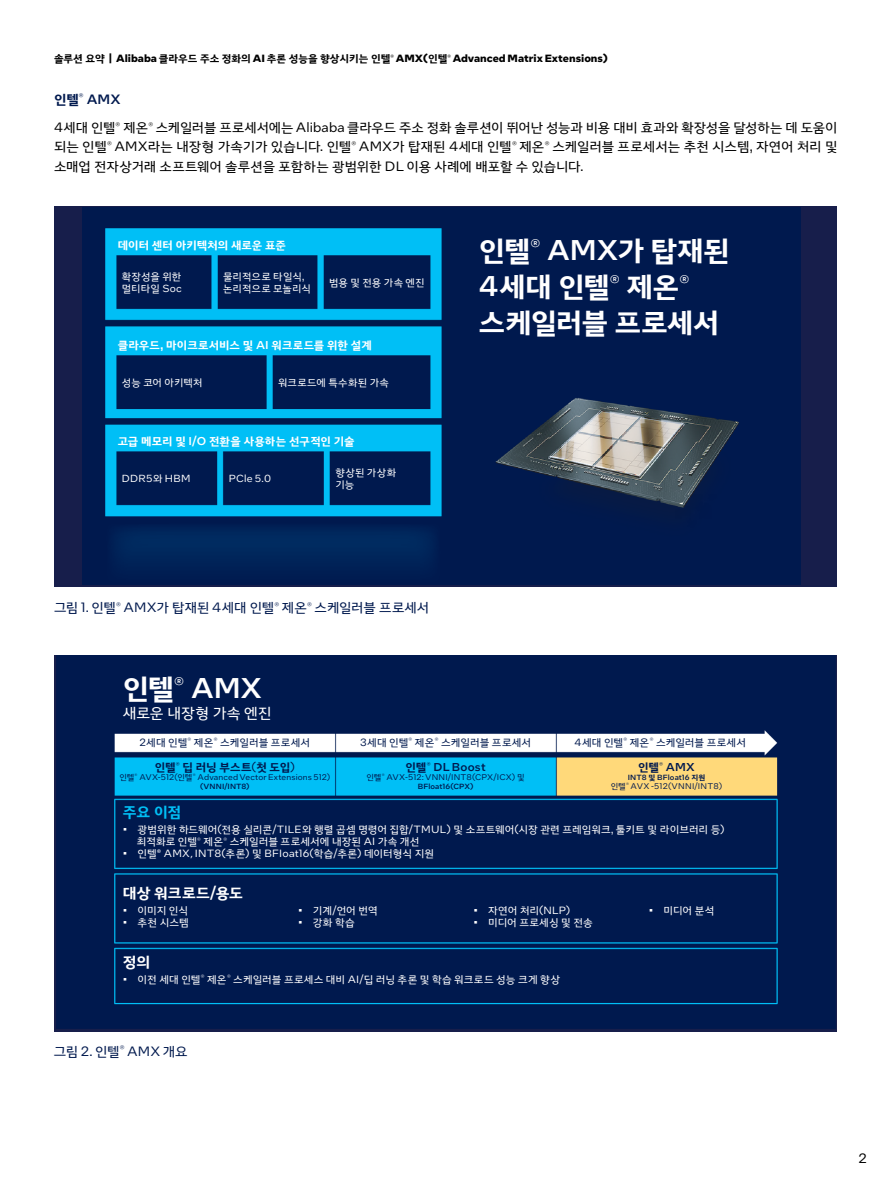
<style>
.page{position:relative;width:891px;height:1188px;background:#fff}
.page>*{position:absolute;margin:0;border:0;box-sizing:border-box;transform-origin:0 0}
.t1{font:700 28.5px/36px "Intel Clear Kor";letter-spacing:-.01em;color:#fff}
.t2{font:500 28.5px "Intel One Text";color:#fff}
.t3{font:700 15px "Intel Clear Kor";letter-spacing:.005em;color:#fff}
.t4{font:15px "Intel Clear Kor";letter-spacing:-.005em;color:#fff}
.t5{font:700 15px "Intel Clear Kor";color:#00bff6}
.t6{font:13.5px/19.5px "Intel Clear Kor";letter-spacing:-.01em;color:#000;text-align:justify}
.t7{font:13.5px "Intel Clear Kor";letter-spacing:-.005em;color:#00194e}
.t8{font:500 13.5px "Intel One Text";color:#00194e}
.t9{font:13.5px "Intel One Text";color:#000}
.t10{font:700 11.4px "Intel Clear Kor";letter-spacing:.005em;color:#fff}
.t11{font:500 11.4px "Intel One Text";letter-spacing:.02em;color:#00194e}
.t12{font:700 11.4px "Intel Clear Kor";letter-spacing:-.015em;color:#00194e}
.t13{font:10.5px/12px "Intel Clear Kor";color:#fff}
.t14{font:700 10.5px "Intel One Text";color:#000}
.t15{font:10.5px "Intel Clear Kor";letter-spacing:.01em;color:#00194e}
.t16{font:10.5px "Intel One Text";letter-spacing:.02em;color:#fff}
.t17{font:10.2px/12px "Intel Clear Kor";letter-spacing:.005em;color:#fff}
.t18{font:10.2px "Intel One Text";letter-spacing:.025em;color:#fff}
.t19{font:10.2px "Intel Clear Kor";letter-spacing:.025em;color:#fff}
.t20{font:8.25px "Intel One Text";letter-spacing:.015em;color:#00194e}
.t21{font:500 7.5px "Intel One Text";letter-spacing:.015em;color:#00194e}
.s1{font-family:"Intel Clear Kor"}
.s2{font-family:"Intel Clear Kor";font-weight:700}
.s3{font-family:"Intel One Text"}
.s4{font-family:"Intel One Text";font-weight:500}
.s5{font-family:"Intel One Text";font-weight:400}
</style>
<div class="page">
<img style="left:56px;top:655px;width:779px;height:373px">
<div style="left:54px;top:206px;width:783px;height:380px;background:#171e4b"></div>
<img style="left:82px;top:208px;width:719px;height:377px">
<p class="t14" style="left:54px;top:51px;width:555px"><span class="s1">솔루션 요약</span> | Alibaba <span class="s1">클라우드 주소 정화의</span> AI <span class="s1">추론 성능을 향상시키는 인텔</span><sup>®</sup> AMX(<span class="s1">인텔</span><sup>®</sup> Advanced Matrix Extensions)</p>
<p class="t8" style="left:54px;top:90px;width:68px"><span class="s2">인텔</span><sup>®</sup> AMX</p>
<p class="t6" style="left:54px;top:117px;width:785px"><span class="s3">4</span>세대 인텔<sup>®</sup> 제온<sup>®</sup> 스케일러블 프로세서에는 <span class="s3">Alibaba</span> 클라우드 주소 정화 솔루션이 뛰어난 성능과 비용 대비 효과와 확장성을 달성하는 데 도움이 되는 인텔<sup>®</sup> <span class="s3">AMX</span>라는 내장형 가속기가 있습니다. 인텔<sup>®</sup> <span class="s3">AMX</span>가 탑재된 <span class="s3">4</span>세대 인텔<sup>®</sup> 제온<sup>®</sup> 스케일러블 프로세서는 추천 시스템, 자연어 처리 및 소매업 전자상거래 소프트웨어 솔루션을 포함하는 광범위한 <span class="s3">DL</span> 이용 사례에 배포할 수 있습니다.</p>
<p class="t10" style="left:118px;top:238px;width:170px">데이터 센터 아키텍처의 새로운 표준</p>
<h1 class="t1" style="left:479px;top:232px;width:252px">인텔<sup>®</sup> <span class="s4">AMX</span>가 탑재된<br><span class="s4">4</span>세대 인텔<sup>®</sup> 제온<sup>® </sup>스케일러블 프로세서</h1>
<p class="t10" style="left:118px;top:338px;width:256px">클라우드, 마이크로서비스 및 <span class="s4">AI</span> 워크로드를 위한 설계</p>
<p class="t17" style="left:122px;top:270px;width:62px">확장성을 위한 멀티타일 <span class="s3">Soc</span></p>
<p class="t17" style="left:223px;top:270px;width:89px">물리적으로 타일식, 논리적으로 모놀리식</p>
<p class="t17" style="left:329px;top:276px;width:97px">범용 및 전용 가속 엔진</p>
<p class="t17" style="left:122px;top:376px;width:82px">성능 코어 아키텍처</p>
<p class="t19" style="left:278px;top:376px;width:112px">워크로드에 특수화된 가속</p>
<p class="t10" style="left:118px;top:434px;width:238px">고급 메모리 및 <span class="s4">I/O</span> 전환을 사용하는 선구적인 기술</p>
<p class="t18" style="left:122px;top:472px;width:70px">DDR5<span class="s1">와</span> HBM</p>
<p class="t18" style="left:229px;top:472px;width:44px">PCle 5.0</p>
<p class="t17" style="left:336px;top:466px;width:62px">향상된 가상화 기능</p>
<p class="t7" style="left:54px;top:600px;width:377px">그림 <span class="s3">1.</span> 인텔<sup>®</sup> <span class="s3">AMX</span>가 탑재된 <span class="s3">4</span>세대 인텔<sup>®</sup> 제온<sup>®</sup> 스케일러블 프로세서</p>
<h1 class="t2" style="left:123px;top:669px;width:141px"><span class="s2">인텔</span><sup>®</sup> AMX</h1>
<h2 class="t4" style="left:123px;top:704px;width:150px">새로운 내장형 가속 엔진</h2>
<p class="t15" style="left:140px;top:736px;width:172px"><span class="s3">2</span>세대 인텔<sup>®</sup> 제온<sup>®</sup> 스케일러블 프로세서</p>
<p class="t12" style="left:155px;top:760px;width:142px">인텔<sup>®</sup> 딥 러닝 부스트<span class="s5">(</span>첫 도입<span class="s5">)</span></p>
<p class="t20" style="left:119px;top:772px;width:212px"><span class="s1">인텔</span><sup>®</sup> AVX-512(<span class="s1">인텔</span><sup>®</sup> Advanced Vector Extensions 512)</p>
<p class="t21" style="left:200px;top:781px;width:51px">(VNNI/INT8)</p>
<h2 class="t5" style="left:123px;top:803px;width:60px">주요 이점</h2>
<p class="t15" style="left:360px;top:736px;width:173px"><span class="s3">3</span>세대 인텔<sup>®</sup> 제온<sup>®</sup> 스케일러블 프로세서</p>
<p class="t15" style="left:575px;top:736px;width:173px"><span class="s3">4</span>세대 인텔<sup>®</sup> 제온<sup>®</sup> 스케일러블 프로세서</p>
<p class="t11" style="left:406px;top:759px;width:82px"><span class="s2">인텔</span><sup>®</sup> DL Boost</p>
<p class="t20" style="left:367px;top:772px;width:160px"><span class="s1">인텔</span><sup>®</sup> AVX-512: VNNI/INT8(CPX/ICX) <span class="s1">및</span></p>
<p class="t21" style="left:418px;top:781px;width:57px">BFloat16(CPX)</p>
<p class="t11" style="left:638px;top:759px;width:58px"><span class="s2">인텔</span><sup>®</sup> AMX</p>
<p class="t21" style="left:628px;top:772px;width:79px">INT8 <span class="s2">및</span> BFloat16 <span class="s2">지원</span></p>
<p class="t20" style="left:611px;top:781px;width:113px"><span class="s1">인텔</span><sup>®</sup> AVX -512(VNNI/INT8)</p>
<p class="t13" style="left:137px;top:823px;width:589px;text-indent:-14px"><span class="s3">•</span> 광범위한 하드웨어<span class="s3">(</span>전용 실리콘<span class="s3">/TILE</span>와 행렬 곱셈 명령어 집합<span class="s3">/TMUL)</span> 및 소프트웨어<span class="s3">(</span>시장 관련 프레임워크, 툴키트 및 라이브러리 등<span class="s3">) </span>최적화로 인텔<sup>®</sup> 제온<sup>®</sup> 스케일러블 프로세서에 내장된 <span class="s3">AI</span> 가속 개선</p>
<p class="t16" style="left:123px;top:846px;width:313px">• <span class="s1">인텔®</span> AMX, INT8(<span class="s1">추론</span>) <span class="s1">및</span> BFIoat16(<span class="s1">학습</span>/<span class="s1">추론</span>) <span class="s1">데이터형식 지원</span></p>
<h2 class="t3" style="left:123px;top:883px;width:122px">대상 워크로드<span class="s4">/</span>용도</h2>
<p class="t13" style="left:123px;top:904px;width:67px"><span class="s3">•</span> 이미지 인식</p>
<p class="t13" style="left:123px;top:916px;width:67px"><span class="s3">•</span> 추천 시스템</p>
<h2 class="t3" style="left:123px;top:952px;width:29px">정의</h2>
<p class="t13" style="left:298px;top:904px;width:81px"><span class="s3">•</span> 기계<span class="s3">/</span>언어 번역</p>
<p class="t13" style="left:298px;top:916px;width:58px"><span class="s3">•</span> 강화 학습</p>
<p class="t16" style="left:473px;top:903px;width:98px">• <span class="s1">자연어 처리</span>(NLP)</p>
<p class="t13" style="left:473px;top:916px;width:121px"><span class="s3">•</span> 미디어 프로세싱 및 전송</p>
<p class="t13" style="left:123px;top:973px;width:439px"><span class="s3">•</span> 이전 세대 인텔<sup>®</sup> 제온<sup>®</sup> 스케일러블 프로세스 대비 <span class="s3">AI/</span>딥 러닝 추론 및 학습 워크로드 성능 크게 향상</p>
<p class="t7" style="left:54px;top:1043px;width:135px">그림 <span class="s3">2.</span> 인텔<sup>®</sup> <span class="s3">AMX</span> 개요</p>
<p class="t13" style="left:649px;top:904px;width:67px"><span class="s3">•</span> 미디어 분석</p>
<p class="t9" style="left:858px;top:1150px;width:10px">2</p>
</div>
